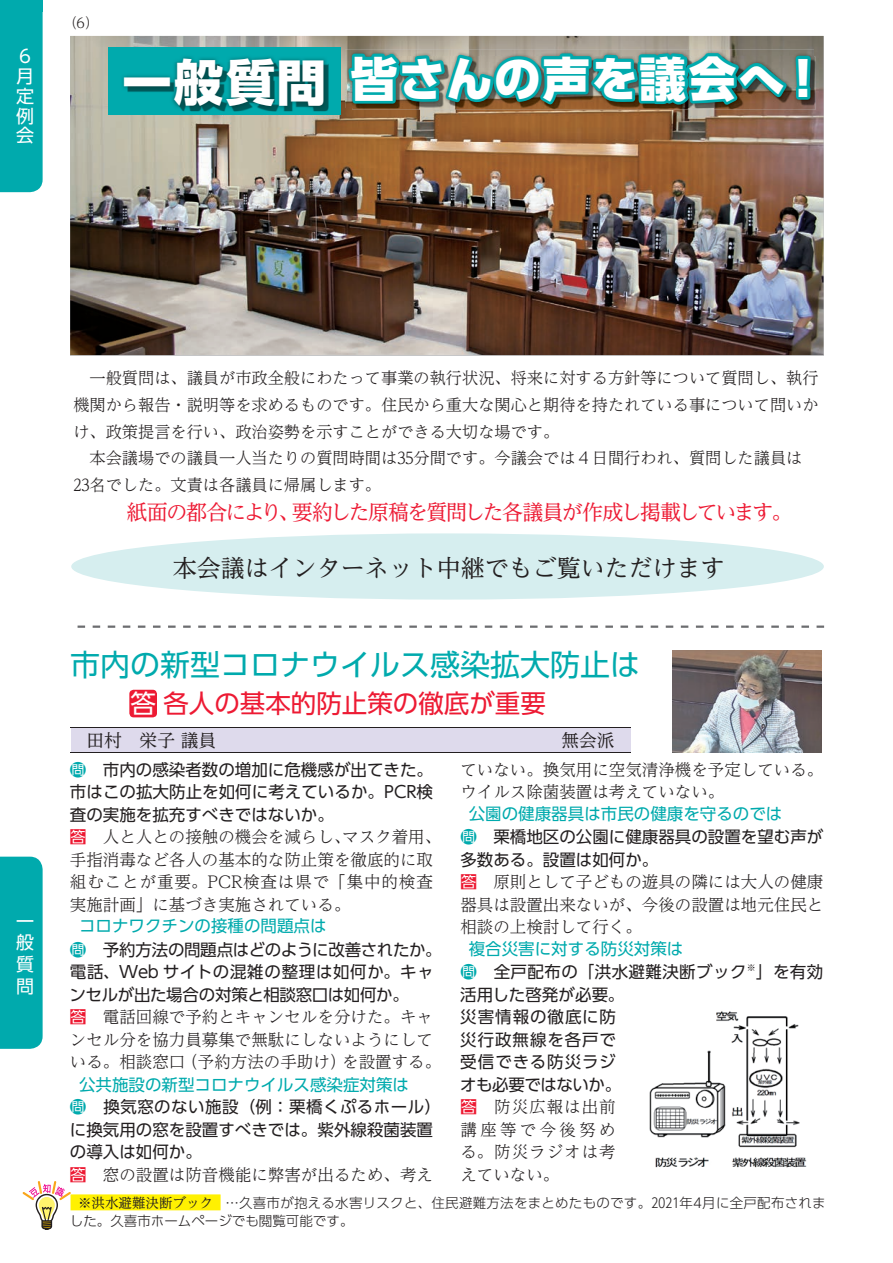
<style>
.page{position:relative;width:893px;height:1263px;background:#fff}
.page>*{position:absolute;margin:0;border:0;box-sizing:border-box;transform-origin:0 0}
.t1{font:800 47.1px "UD Shin Go Pro";letter-spacing:.025em;color:#fff}
.t2{font:30px "UD Shin Go Pro";color:#00aaad}
.t3{font:25.5px "UD Shin Go Pro";color:#ed1a33}
.t4{font:24px "UD Reimin Pro";color:#231f20}
.t5{font:21px "UD Reimin Pro";letter-spacing:-.085em;color:#ed1a33}
.t6{font:18px/19.8px "UD Shin Go Pro";color:#fff}
.t7{font:17.7px "UD Reimin Pro";color:#231f20}
.t8{font:300 16.5px/22.5px "UD Reimin Pro";color:#231f20}
.t9{font:16.5px/22.5px "UD Shin Go Pro";color:#231f20}
.t10{font:16.5px/22.5px "UD Shin Go Pro";letter-spacing:.025em;color:#231f20}
.t11{font:16.5px "UD Shin Go Pro";color:#00aaad}
.t12{font:16.5px/22.5px "UD Shin Go Pro";letter-spacing:-.02em;color:#231f20}
.t13{font:300 16.2px/26.7px "UD Reimin Pro";color:#231f20}
.t14{font:300 13.8px "UD Reimin Pro";color:#231f20}
.t15{font:300 13.5px/18px "UD Shin Go Pro";letter-spacing:.02em;color:#231f20}
.t16{font:13.5px "UD Reimin Pro";color:#231f20}
.s1{font-size:49.2px}
.s2{color:#fff}
.s3{color:#00aaad}
.s4{font-family:"UD Shin Go Pro";font-weight:400;color:#ed1a33}
</style>
<div class="page">
<div style="left:71px;top:728px;width:559px;height:24px;background:#dedaec"></div>
<svg style="left:78px;top:625px;width:7px;height:3px"></svg>
<svg style="left:93px;top:625px;width:7px;height:3px"></svg>
<svg style="left:108px;top:625px;width:7px;height:3px"></svg>
<svg style="left:123px;top:625px;width:7px;height:3px"></svg>
<svg style="left:138px;top:625px;width:7px;height:3px"></svg>
<svg style="left:153px;top:625px;width:7px;height:3px"></svg>
<svg style="left:168px;top:625px;width:8px;height:3px"></svg>
<svg style="left:183px;top:625px;width:8px;height:3px"></svg>
<svg style="left:198px;top:625px;width:8px;height:3px"></svg>
<svg style="left:213px;top:625px;width:8px;height:3px"></svg>
<svg style="left:228px;top:625px;width:8px;height:3px"></svg>
<svg style="left:243px;top:625px;width:8px;height:3px"></svg>
<svg style="left:259px;top:625px;width:7px;height:3px"></svg>
<svg style="left:274px;top:625px;width:7px;height:3px"></svg>
<svg style="left:289px;top:625px;width:7px;height:3px"></svg>
<svg style="left:304px;top:625px;width:7px;height:3px"></svg>
<svg style="left:319px;top:625px;width:7px;height:3px"></svg>
<svg style="left:334px;top:625px;width:7px;height:3px"></svg>
<svg style="left:349px;top:625px;width:8px;height:3px"></svg>
<svg style="left:364px;top:625px;width:8px;height:3px"></svg>
<svg style="left:379px;top:625px;width:8px;height:3px"></svg>
<svg style="left:394px;top:625px;width:8px;height:3px"></svg>
<svg style="left:409px;top:625px;width:8px;height:3px"></svg>
<svg style="left:424px;top:625px;width:8px;height:3px"></svg>
<svg style="left:439px;top:625px;width:8px;height:3px"></svg>
<svg style="left:455px;top:625px;width:7px;height:3px"></svg>
<svg style="left:470px;top:625px;width:7px;height:3px"></svg>
<svg style="left:485px;top:625px;width:7px;height:3px"></svg>
<svg style="left:500px;top:625px;width:7px;height:3px"></svg>
<svg style="left:515px;top:625px;width:7px;height:3px"></svg>
<svg style="left:530px;top:625px;width:8px;height:3px"></svg>
<svg style="left:545px;top:625px;width:8px;height:3px"></svg>
<svg style="left:560px;top:625px;width:8px;height:3px"></svg>
<svg style="left:575px;top:625px;width:8px;height:3px"></svg>
<svg style="left:590px;top:625px;width:8px;height:3px"></svg>
<svg style="left:605px;top:625px;width:8px;height:3px"></svg>
<svg style="left:620px;top:625px;width:8px;height:3px"></svg>
<svg style="left:636px;top:625px;width:7px;height:3px"></svg>
<svg style="left:651px;top:625px;width:7px;height:3px"></svg>
<svg style="left:666px;top:625px;width:7px;height:3px"></svg>
<svg style="left:681px;top:625px;width:7px;height:3px"></svg>
<svg style="left:696px;top:625px;width:7px;height:3px"></svg>
<svg style="left:711px;top:625px;width:7px;height:3px"></svg>
<svg style="left:726px;top:625px;width:8px;height:3px"></svg>
<svg style="left:741px;top:625px;width:8px;height:3px"></svg>
<svg style="left:756px;top:625px;width:8px;height:3px"></svg>
<svg style="left:771px;top:625px;width:8px;height:3px"></svg>
<svg style="left:786px;top:625px;width:8px;height:3px"></svg>
<svg style="left:801px;top:625px;width:8px;height:3px"></svg>
<svg style="left:816px;top:625px;width:8px;height:3px"></svg>
<img style="left:673px;top:650px;width:149px;height:102px">
<hr style="left:71px;top:752px;width:560px;height:1px;background:#231f20">
<hr style="left:71px;top:727px;width:560px;height:1px;background:#231f20">
<img style="left:649px;top:1011px;width:158px;height:157px">
<img style="left:70px;top:36px;width:753px;height:319px">
<div style="left:71px;top:533px;width:753px;height:67px;background:#d6eeef;border-radius:50%"></div>
<svg style="left:345px;top:49px;width:469px;height:61px"></svg>
<div style="left:108px;top:48px;width:232px;height:67px;background:#00aaad"></div>
<img style="left:182px;top:64px;width:147px;height:48px">
<img style="left:122px;top:56px;width:204px;height:36px">
<img style="left:128px;top:62px;width:199px;height:48px">
<div style="left:129px;top:690px;width:28px;height:27px;background:#ed1a33;border-radius:4px"></div>
<svg style="left:23px;top:1181px;width:198px;height:48px"></svg>
<div style="left:0;top:857px;width:43px;height:192px;background:#00aaad"></div>
<div style="left:0;top:0;width:43px;height:192px;background:#00aaad"></div>
<p class="t6" style="left:16px;top:46px;width:20px">６月定例会</p>
<p class="t14" style="left:64px;top:12px;width:37px">（6）</p>
<h1 class="t1" style="left:123px;top:40px;width:706px"><span class="s1">一般質問</span>皆さんの声を議会へ！</h1>
<p class="t6" style="left:16px;top:910px;width:19px;line-height:21.6px;text-align:justify">一般質問</p>
<p class="t13" style="left:73px;top:364px;width:747px">　一般質問は、議員が市政全般にわたって事業の執行状況、将来に対する方針等について質問し、執行機関から報告・説明等を求めるものです。住民から重大な関心と期待を持たれている事について問いかけ、政策提言を行い、政治姿勢を示すことができる大切な場です。<br>　本会議場での議員一人当たりの質問時間は35分間です。今議会では４日間行われ、質問した議員は23名でした。文責は各議員に帰属します。</p>
<p class="t5" style="left:106px;top:494px;width:688px">　紙面の都合により、要約した原稿を質問した各議員が作成し掲載しています。</p>
<h3 class="t4" style="left:173px;top:548px;width:554px">本会議はインターネット中継でもご覧いただけます</h3>
<h2 class="t2" style="left:70px;top:640px;width:572px">市内の新型コロナウイルス感染拡大防止は</h2>
<h3 class="t3" style="left:130px;top:683px;width:417px"><span class="s2">答</span>各人の基本的防止策の徹底が重要</h3>
<p class="t7" style="left:87px;top:725px;width:131px">田村　栄子 議員</p>
<p class="t7" style="left:561px;top:725px;width:55px">無会派</p>
<p class="t9" style="left:70px;top:757px;width:364px;text-align:justify"><span class="s3">問</span>　市内の感染者数の増加に危機感が出てきた。市はこの拡大防止を如何に考えているか。PCR検査の実施を拡充すべきではないか。</p>
<p class="t8" style="left:70px;top:825px;width:373px"><span class="s4">答　</span>人と人との接触の機会を減らし、マスク着用、手指消毒など各人の基本的な防止策を徹底的に取組むことが重要。PCR検査は県で「集中的検査実施計画」に基づき実施されている。</p>
<p class="t12" style="left:70px;top:937px;width:374px"><span class="s3">問</span> 予約方法の問題点はどのように改善されたか。電話、Web サイトの混雑の整理は如何か。キャンセルが出た場合の対策と相談窓口は如何か。</p>
<p class="t8" style="left:70px;top:1005px;width:373px"><span class="s4">答　</span>電話回線で予約とキャンセルを分けた。キャンセル分を協力員募集で無駄にしないようにしている。相談窓口（予約方法の手助け）を設置する。</p>
<p class="t9" style="left:70px;top:1095px;width:373px"><span class="s3">問</span> 換気窓のない施設（例：栗橋くぷるホール）に換気用の窓を設置すべきでは。紫外線殺菌装置の導入は如何か。</p>
<p class="t8" style="left:70px;top:1162px;width:364px"><span class="s4">答　</span>窓の設置は防音機能に弊害が出るため、考え</p>
<p class="t11" style="left:79px;top:912px;width:249px">コロナワクチンの接種の問題点は</p>
<p class="t11" style="left:79px;top:1071px;width:331px">公共施設の新型コロナウイルス感染症対策は</p>
<p class="t8" style="left:460px;top:757px;width:364px">ていない。換気用に空気清浄機を予定している。ウイルス除菌装置は考えていない。</p>
<p class="t9" style="left:460px;top:825px;width:364px"><span class="s3">問</span> 栗橋地区の公園に健康器具の設置を望む声が多数ある。設置は如何か。</p>
<p class="t8" style="left:460px;top:870px;width:364px;text-align:justify"><span class="s4">答　</span>原則として子どもの遊具の隣には大人の健康器具は設置出来ないが、今後の設置は地元住民と相談の上検討して行く。</p>
<p class="t10" style="left:460px;top:960px;width:365px"><span class="s3">問</span> 全戸配布の「洪水避難決断ブック<sup>※</sup>」を有効活用した啓発が必要。<br>災害情報の徹底に防<br>災行政無線を各戸で<br>受信できる防災ラジ<br>オも必要ではないか。</p>
<p class="t8" style="left:460px;top:1095px;width:157px;text-align:justify"><span class="s4">答　</span>防災広報は出前講座等で今後努める。防災ラジオは考えていない。</p>
<p class="t11" style="left:469px;top:801px;width:315px">公園の健康器具は市民の健康を守るのでは</p>
<p class="t11" style="left:469px;top:936px;width:216px">複合災害に対する防災対策は</p>
<p class="t16" style="left:78px;top:1191px;width:137px">※洪水避難決断ブック</p>
<p class="t15" style="left:70px;top:1193px;width:757px;text-indent:155px">…久喜市が抱える水害リスクと、住民避難方法をまとめたものです。₂0₂1年4月に全戸配布されました。久喜市ホームページでも閲覧可能です。</p>
</div>
